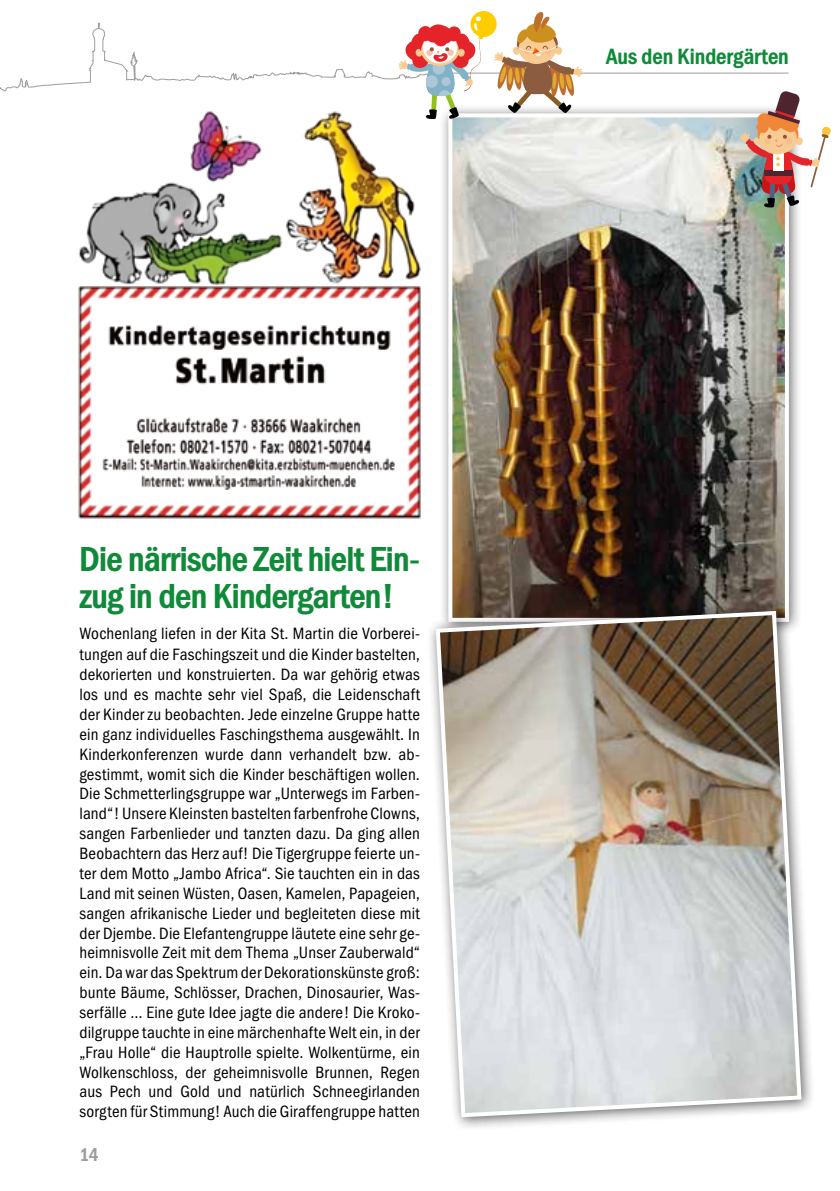
<style>
.page{position:relative;width:840px;height:1191px;background:#fff}
.page>*{position:absolute;margin:0;border:0;box-sizing:border-box;transform-origin:0 0}
.t1{font:800 36px/36.2px "Franklin Gothic Cond";letter-spacing:-.01em;color:#0e8a38}
.t2{font:800 23px "Franklin Gothic Cond";letter-spacing:.005em;color:#0e8a38}
.t3{font:800 19px "Franklin Gothic Cond";color:#9d9d9c}
.t4{font:17px/20px "Franklin Gothic Cond";letter-spacing:.01em;color:#000;text-align:justify}
</style>
<div class="page">
<hr style="left:447px;top:73px;width:341px;height:1px;background:#9d9d9c">
<img style="left:78px;top:119px;width:343px;height:400px">
<div style="left:438px;top:103px;width:364px;height:533px;background:#000;opacity:.6"></div>
<img style="left:453px;top:118px;width:330px;height:483px">
<div style="left:448px;top:113px;width:340px;height:509px;border:4px solid #fff"></div>
<div style="left:425px;top:601px;width:389px;height:530px;background:#000;opacity:.6"></div>
<svg style="left:433px;top:609px;width:370px;height:510px;background:#bfbab4"></svg>
<svg style="left:493px;top:12px;width:89px;height:101px"></svg>
<div style="left:470px;top:11px;width:26px;height:26px;background:#fecd00;border-radius:50%"></div>
<svg style="left:0;top:16px;width:483px;height:103px"></svg>
<img style="left:738px;top:91px;width:92px;height:116px">
<h2 class="t2" style="left:605px;top:43px;width:184px">Aus den Kindergärten</h2>
<h1 class="t1" style="left:79px;top:541px;width:340px">Die närrische Zeit hielt Ein&shy;zug in den Kindergarten!</h1>
<p class="t4" style="left:79px;top:624px;width:342px">Wochenlang liefen in der Kita St. Martin die Vorberei&shy;tungen auf die Faschingszeit und die Kinder bastelten, dekorierten und konstruierten. Da war gehörig etwas los und es machte sehr viel Spaß, die Leidenschaft der Kinder zu beobachten. Jede einzelne Gruppe hatte ein ganz individuelles Faschingsthema ausgewählt. In Kinderkonferenzen wurde dann verhandelt bzw. ab&shy;gestimmt, womit sich die Kinder beschäftigen wollen.<br>Die Schmetterlingsgruppe war „Unterwegs im Farben&shy;land“! Unsere Kleinsten bastelten farbenfrohe Clowns, sangen Farbenlieder und tanzten dazu. Da ging allen Beobachtern das Herz auf! Die Tigergruppe feierte un&shy;ter dem Motto „Jambo Africa“. Sie tauchten ein in das Land mit seinen Wüsten, Oasen, Kamelen, Papageien, sangen afrikanische Lieder und begleiteten diese mit der Djembe. Die Elefantengruppe läutete eine sehr ge&shy;heimnisvolle Zeit mit dem Thema „Unser Zauberwald“ ein. Da war das Spektrum der Dekorationskünste groß: bunte Bäume, Schlösser, Drachen, Dinosaurier, Was&shy;serfälle … Eine gute Idee jagte die andere! Die Kroko&shy;dilgruppe tauchte in eine märchenhafte Welt ein, in der „Frau Holle“ die Hauptrolle spielte. Wolkentürme, ein Wolkenschloss, der geheimnisvolle Brunnen, Regen aus Pech und Gold und natürlich Schneegirlanden sorgten für Stimmung! Auch die Giraffengruppe hatten</p>
<p class="t3" style="left:79px;top:1144px;width:21px">14</p>
</div>
